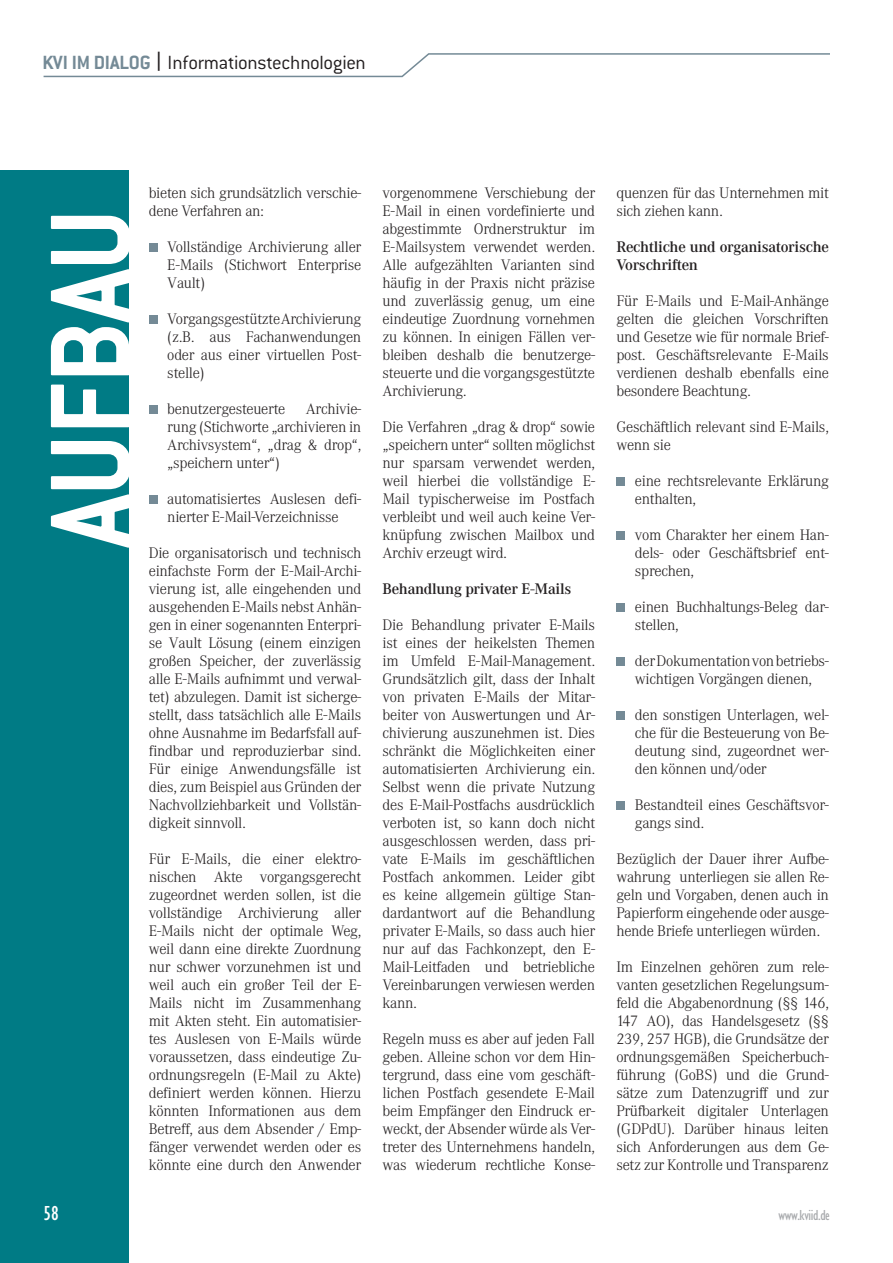
<style>
.page{position:relative;width:893px;height:1263px;background:#fff}
.page>*{position:absolute;margin:0;border:0;box-sizing:border-box;transform-origin:0 0}
.t1{font:700 124.5px "Conduit ITC";color:#fff;scale:.92 1}
.t2{font:300 21px "Conduit ITC";letter-spacing:-.015em;color:#231f20}
.t3{font:condensed 21px "Gill Sans";color:#fff}
.t4{font:300 15px/18px "Corporate ABQ";letter-spacing:-.02em;color:#231f20;text-align:justify}
.t5{font:500 15px/18px "Corporate ABQ";letter-spacing:-.02em;color:#231f20}
.t6{font:condensed 15px "Gill Sans";letter-spacing:-.025em;color:#a7a9ac}
.s1{font-weight:700;color:#748a96}
.s2{font-family:"Gill Sans";font-weight:400}
</style>
<div class="page">
<div style="left:0;top:170px;width:129px;height:1093px;background:#007b85"></div>
<svg style="left:43px;top:53px;width:787px;height:25px"></svg>
<div style="left:149px;top:244px;width:8px;height:8px;background:#748a96"></div>
<div style="left:149px;top:316px;width:8px;height:8px;background:#748a96"></div>
<div style="left:149px;top:406px;width:8px;height:8px;background:#748a96"></div>
<div style="left:149px;top:496px;width:8px;height:8px;background:#748a96"></div>
<div style="left:616px;top:478px;width:9px;height:8px;background:#748a96"></div>
<div style="left:616px;top:532px;width:9px;height:8px;background:#748a96"></div>
<div style="left:616px;top:603px;width:9px;height:9px;background:#748a96"></div>
<div style="left:616px;top:657px;width:9px;height:9px;background:#748a96"></div>
<div style="left:616px;top:711px;width:9px;height:9px;background:#748a96"></div>
<div style="left:616px;top:801px;width:9px;height:9px;background:#748a96"></div>
<h2 class="t2" style="left:42px;top:55px;width:325px"><span class="s1">KVI IM DIALOG</span> <span class="s2">|</span> Informationstechnologien</h2>
<h1 class="t1" style="left:47px;top:547px;width:368px;rotate:-90deg">AUFBAU</h1>
<p class="t4" style="left:149px;top:185px;width:214px">bieten sich grundsätzlich verschie&shy;dene Verfahren an:</p>
<p class="t4" style="left:167px;top:239px;width:195px">Vollständige Archivierung aller E-Mails (Stichwort Enterprise Vault)</p>
<p class="t4" style="left:167px;top:311px;width:195px">Vorgangsgestützte Archivierung (z.B. aus Fachanwendungen oder aus einer virtuellen Post&shy;stelle)</p>
<p class="t4" style="left:167px;top:401px;width:119px">benutzergesteuerte</p>
<p class="t4" style="left:167px;top:401px;width:195px;text-indent:138px">Archivie&shy;rung (Stichworte „archivieren in Archivsystem“, „drag &amp; drop“, „speichern unter“)</p>
<p class="t4" style="left:167px;top:491px;width:195px">automatisiertes Auslesen defi&shy;nierter E-Mail-Verzeichnisse</p>
<p class="t4" style="left:149px;top:545px;width:214px">Die organisatorisch und technisch einfachste Form der E-Mail-Archi&shy;vierung ist, alle eingehenden und ausgehenden E-Mails nebst Anhän&shy;gen in einer sogenannten Enterpri&shy;se Vault Lösung (einem einzigen großen Speicher, der zuverlässig alle E-Mails aufnimmt und verwal&shy;tet) abzulegen. Damit ist sicherge&shy;stellt, dass tatsächlich alle E-Mails ohne Ausnahme im Bedarfsfall auf&shy;findbar und reproduzierbar sind.<br>Für einige Anwendungsfälle ist dies, zum Beispiel aus Gründen der Nachvollziehbarkeit und Vollstän&shy;digkeit sinnvoll.</p>
<p class="t4" style="left:149px;top:851px;width:214px">Für E-Mails, die einer elektro&shy;nischen Akte vorgangsgerecht zugeordnet werden sollen, ist die vollständige Archivierung aller E-Mails nicht der optimale Weg, weil dann eine direkte Zuordnung nur schwer vorzunehmen ist und weil auch ein großer Teil der E-Mails nicht im Zusammenhang mit Akten steht. Ein automatisier&shy;tes Auslesen von E-Mails würde voraussetzen, dass eindeutige Zu&shy;ordnungsregeln (E-Mail zu Akte) definiert werden können. Hierzu könnten Informationen aus dem Betreff, aus dem Absender / Emp&shy;fänger verwendet werden oder es könnte eine durch den Anwender</p>
<p class="t4" style="left:383px;top:185px;width:214px">vorgenommene Verschiebung der E-Mail in einen vordefinierte und abgestimmte Ordnerstruktur im E-Mailsystem verwendet werden.<br>Alle aufgezählten Varianten sind häufig in der Praxis nicht präzise und zuverlässig genug, um eine eindeutige Zuordnung vornehmen zu können. In einigen Fällen ver&shy;bleiben deshalb die benutzerge&shy;steuerte und die vorgangsgestützte Archivierung.</p>
<p class="t4" style="left:383px;top:419px;width:214px">Die Verfahren „drag &amp; drop“ sowie „speichern unter“ sollten möglichst nur sparsam verwendet werden, weil hierbei die vollständige E-Mail typischerweise im Postfach verbleibt und weil auch keine Ver&shy;knüpfung zwischen Mailbox und Archiv erzeugt wird.</p>
<p class="t5" style="left:383px;top:581px;width:190px">Behandlung privater E-Mails</p>
<p class="t4" style="left:383px;top:617px;width:214px">Die Behandlung privater E-Mails ist eines der heikelsten Themen im Umfeld E-Mail-Management.<br>Grundsätzlich gilt, dass der Inhalt von privaten E-Mails der Mitar&shy;beiter von Auswertungen und Ar&shy;chivierung auszunehmen ist. Dies schränkt die Möglichkeiten einer automatisierten Archivierung ein.<br>Selbst wenn die private Nutzung des E-Mail-Postfachs ausdrücklich verboten ist, so kann doch nicht ausgeschlossen werden, dass pri&shy;vate E-Mails im geschäftlichen Postfach ankommen. Leider gibt es keine allgemein gültige Stan&shy;dardantwort auf die Behandlung privater E-Mails, so dass auch hier nur auf das Fachkonzept, den E-Mail-Leitfaden und betriebliche Vereinbarungen verwiesen werden kann.</p>
<p class="t4" style="left:383px;top:1031px;width:214px">Regeln muss es aber auf jeden Fall geben. Alleine schon vor dem Hin&shy;tergrund, dass eine vom geschäft&shy;lichen Postfach gesendete E-Mail beim Empfänger den Eindruck er&shy;weckt, der Absender würde als Ver&shy;treter des Unternehmens handeln, was wiederum rechtliche Konse-</p>
<p class="t4" style="left:616px;top:185px;width:214px">quenzen für das Unternehmen mit sich ziehen kann.</p>
<p class="t5" style="left:616px;top:239px;width:214px">Rechtliche und organisatorische<br>Vorschriften</p>
<p class="t4" style="left:616px;top:293px;width:214px">Für E-Mails und E-Mail-Anhänge gelten die gleichen Vorschriften und Gesetze wie für normale Brief&shy;post. Geschäftsrelevante E-Mails verdienen deshalb ebenfalls eine besondere Beachtung.</p>
<p class="t4" style="left:616px;top:419px;width:214px">Geschäftlich relevant sind E-Mails, wenn sie</p>
<p class="t4" style="left:635px;top:473px;width:195px">eine rechtsrelevante Erklärung enthalten,</p>
<p class="t4" style="left:635px;top:527px;width:196px">vom Charakter her einem Han&shy;dels- oder Geschäftsbrief ent&shy;sprechen,</p>
<p class="t4" style="left:635px;top:599px;width:195px">einen Buchhaltungs-Beleg dar&shy;stellen,</p>
<p class="t4" style="left:635px;top:653px;width:195px">der Dokumentation von betriebs&shy;wichtigen Vorgängen dienen,</p>
<p class="t4" style="left:635px;top:707px;width:195px">den sonstigen Unterlagen, wel&shy;che für die Besteuerung von Be&shy;deutung sind, zugeordnet wer&shy;den können und/oder</p>
<p class="t4" style="left:635px;top:797px;width:195px">Bestandteil eines Geschäftsvor&shy;gangs sind.</p>
<p class="t4" style="left:616px;top:851px;width:214px">Bezüglich der Dauer ihrer Aufbe&shy;wahrung unterliegen sie allen Re&shy;geln und Vorgaben, denen auch in Papierform eingehende oder ausge&shy;hende Briefe unterliegen würden.</p>
<p class="t4" style="left:616px;top:959px;width:214px">Im Einzelnen gehören zum rele&shy;vanten gesetzlichen Regelungsum&shy;feld die Abgabenordnung (§§ 146, 147 AO), das Handelsgesetz (§§ 239, 257 HGB), die Grundsätze der ordnungsgemäßen Speicherbuch&shy;führung (GoBS) und die Grund&shy;sätze zum Datenzugriff und zur Prüfbarkeit digitaler Unterlagen (GDPdU). Darüber hinaus leiten sich Anforderungen aus dem Ge&shy;setz zur Kontrolle und Transparenz</p>
<h2 class="t3" style="left:44px;top:1206px;width:17px">58</h2>
<p class="t6" style="left:778px;top:1210px;width:53px">www.kviid.de</p>
</div>
